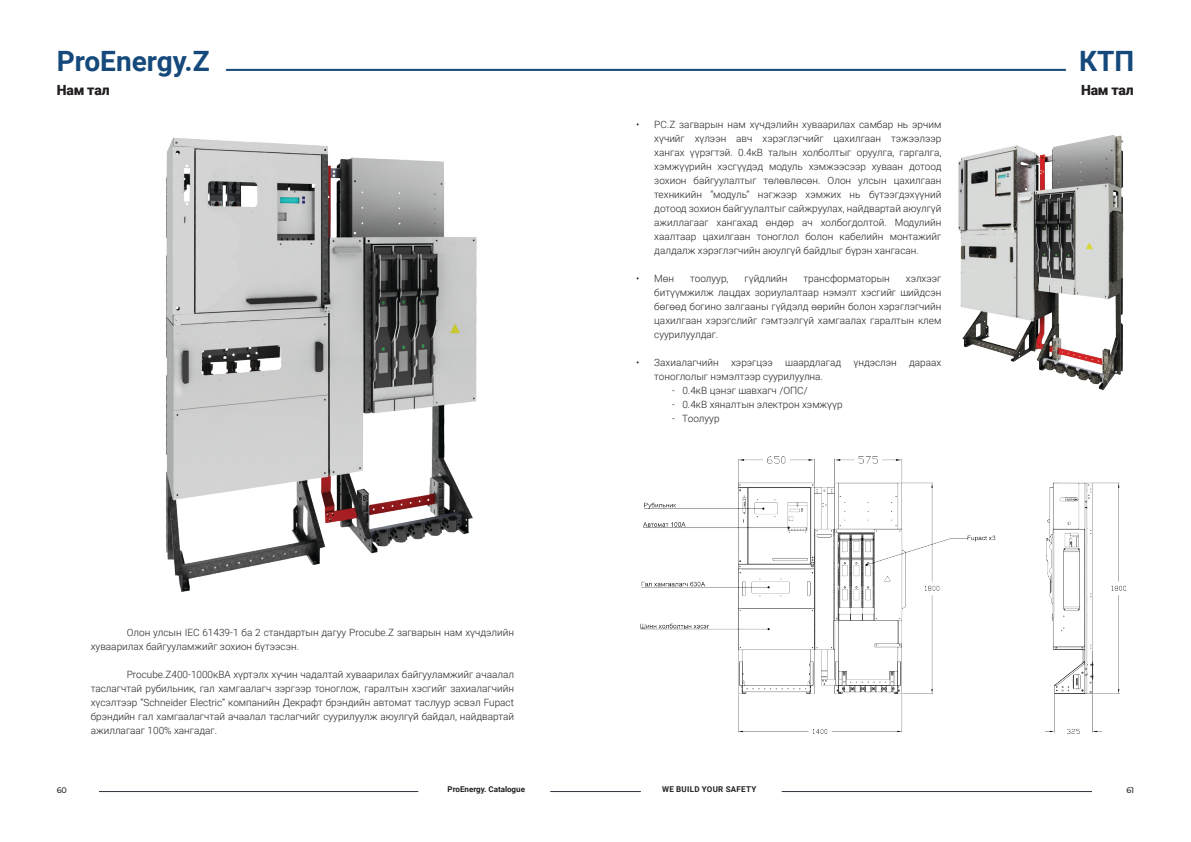
<style>
.page{position:relative;width:1191px;height:842px;background:#fff}
.page>*{position:absolute;margin:0;border:0;box-sizing:border-box;transform-origin:0 0}
.t1{font:700 28px "Roboto";color:#15497b}
.t2{font:900 14px "Roboto";letter-spacing:-.02em;color:#231f20}
.Small_Text_6_10_зүүн{font:300 10px/14px "Roboto";color:#231f20;text-align:justify}
.t3{font:700 8px "Roboto";color:#231f20}
.t4{font:700 8px "Roboto";letter-spacing:.035em;color:#231f20}
.t5{font:500 8px "Montserrat";color:#231f20}
</style>
<div class="page">
<hr style="left:227px;top:69px;width:838px;height:2px;background:#15497b">
<hr style="left:781px;top:791px;width:311px;height:1px;background:#2e333d">
<hr style="left:550px;top:791px;width:91px;height:1px;background:#2e333d">
<hr style="left:99px;top:791px;width:319px;height:1px;background:#2e333d">
<img style="left:166px;top:138px;width:311px;height:454px">
<img style="left:958px;top:135px;width:166px;height:255px">
<img style="left:640px;top:457px;width:485px;height:276px">
<h1 class="t1" style="left:57px;top:41px;width:155px">ProEnergy.Z</h1>
<h1 class="t1" style="left:1079px;top:41px;width:57px">КТП</h1>
<p class="t2" style="left:57px;top:80px;width:54px">Нам тал</p>
<p class="Small_Text_6_10_зүүн" style="left:91px;top:625px;width:425px;text-indent:36px">Олон улсын IEC 61439-1 ба 2 стандартын дагуу Procube.Z загварын нам хүчдэлийн хуваарилах байгууламжийг зохион бүтээсэн.</p>
<p class="Small_Text_6_10_зүүн" style="left:91px;top:667px;width:425px;text-indent:36px">Procube.Z400-1000кВА хүртэлх хүчин чадалтай хуваарилах байгууламжийг ачаалал таслагчтай рубильник, гал хамгаалагч зэргээр тоноглож, гаралтын хэсгийг захиалагчийн хүсэлтээр “Schneider Electric” компанийн Декрафт брэндийн автомат таслуур эсвэл Fupact брэндийн гал хамгаалагчтай ачаалал таслагчийг суурилуулж аюулгүй байдал, найдвартай ажиллагааг 100% хангадаг.</p>
<p class="Small_Text_6_10_зүүн" style="left:654px;top:117px;width:289px;text-indent:-18px">• PC.Z загварын нам хүчдэлийн хуваарилах самбар нь эрчим хүчийг хүлээн авч хэрэглэгчийг цахилгаан тэжээлээр хангах үүрэгтэй. 0.4кВ талын холболтыг оруулга, гаргалга, хэмжүүрийн хэсгүүдэд модуль хэмжээсээр хуваан дотоод зохион байгуулалтыг төлөвлөсөн. Олон улсын цахилгаан техникийн “модуль” нэгжээр хэмжих нь бүтээгдэхүүний дотоод зохион байгуулалтыг сайжруулах, найдвартай аюулгүй ажиллагааг хангахад өндөр ач холбогдолтой. Модулийн хаалтаар цахилгаан тоноглол болон кабелийн монтажийг далдалж хэрэглэгчийн аюулгүй байдлыг бүрэн хангасан.</p>
<p class="Small_Text_6_10_зүүн" style="left:636px;top:271px;width:39px">• Мөн</p>
<p class="Small_Text_6_10_зүүн" style="left:690px;top:271px;width:40px">тоолуур,</p>
<p class="Small_Text_6_10_зүүн" style="left:744px;top:271px;width:44px">гүйдлийн</p>
<p class="Small_Text_6_10_зүүн" style="left:803px;top:271px;width:88px">трансформаторын</p>
<p class="Small_Text_6_10_зүүн" style="left:654px;top:271px;width:289px;text-indent:251px">хэлхээг битүүмжилж лацдах зориулалтаар нэмэлт хэсгийг шийдсэн бөгөөд богино залгааны гүйдэлд өөрийн болон хэрэглэгчийн цахилгаан хэрэгслийг гэмтээлгүй хамгаалах гаралтын клем суурилуулдаг.</p>
<p class="Small_Text_6_10_зүүн" style="left:654px;top:355px;width:289px;text-indent:-18px">• Захиалагчийн хэрэгцээ шаардлагад үндэслэн дараах тоноглолыг нэмэлтээр суурилуулна.</p>
<p class="Small_Text_6_10_зүүн" style="left:672px;top:383px;width:137px">- 0.4кВ цэнэг шавхагч /ОПС/</p>
<p class="Small_Text_6_10_зүүн" style="left:672px;top:397px;width:172px">- 0.4кВ хяналтын электрон хэмжүүр</p>
<p class="Small_Text_6_10_зүүн" style="left:672px;top:411px;width:49px">- Тоолуур</p>
<p class="t2" style="left:1081px;top:80px;width:54px">Нам тал</p>
<p class="t5" style="left:57px;top:784px;width:12px">60</p>
<p class="t3" style="left:447px;top:783px;width:79px">ProEnergy. Catalogue</p>
<p class="t4" style="left:662px;top:783px;width:96px">WE BUILD YOUR SAFETY</p>
<p class="t5" style="left:1126px;top:785px;width:9px">61</p>
</div>
